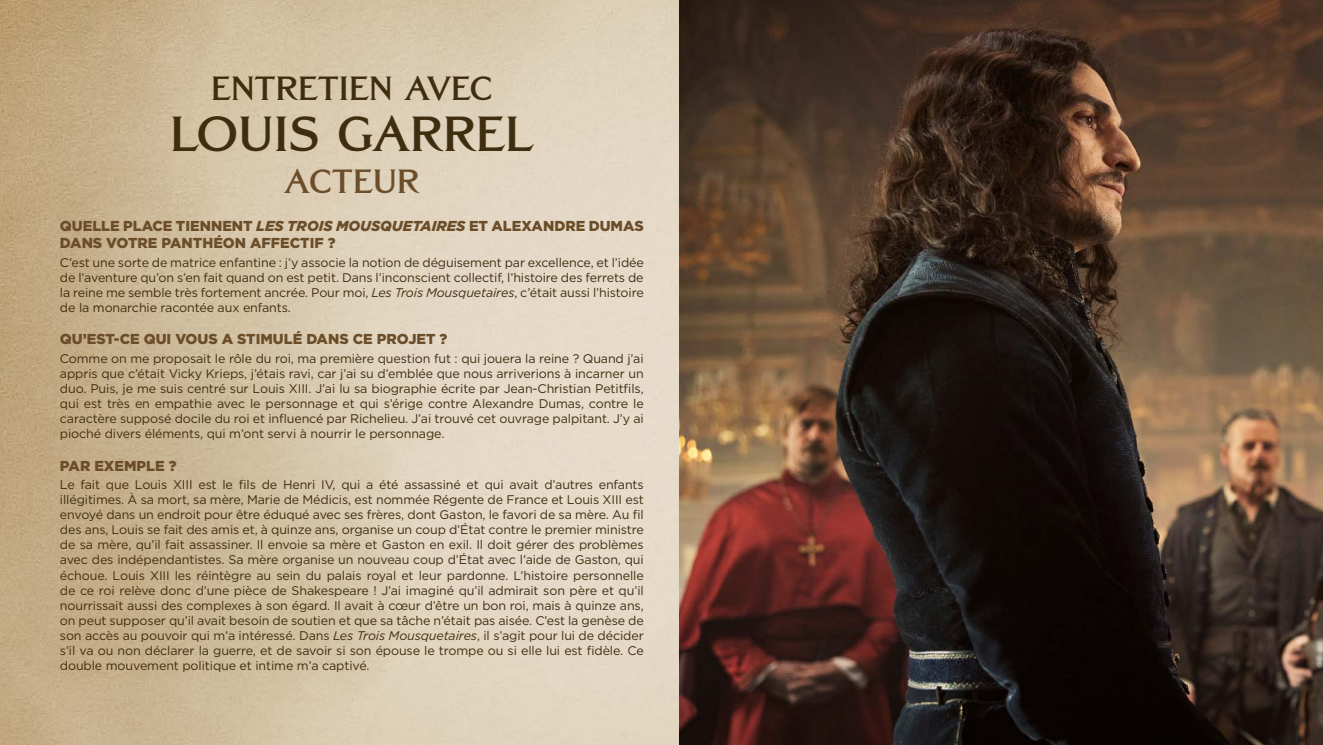
<style>
.page{position:relative;width:1323px;height:745px;background:#fff}
.page>*{position:absolute;margin:0;border:0;box-sizing:border-box;transform-origin:0 0}
.t1{font:700 49.12px "Grand Central";letter-spacing:-.01em;color:#3f2d10}
.t2{font:700 33.5px "Grand Central";letter-spacing:-.01em;color:#3f2d10}
.t3{font:700 33.5px "Grand Central";letter-spacing:-.01em;color:#6b4e29}
.t4{font:900 14.38px/17.2px "Gotham";color:#6b4e29}
.t5{font:12.5px/15px "Gotham";letter-spacing:-.01em;color:#3f2d10;text-align:justify}
.s1{font-style:italic}
</style>
<div class="page">
<img style="left:0;top:0;width:679px;height:744px">
<img style="left:679px;top:0;width:644px;height:744px">
<h2 class="t2" style="left:211px;top:68px;width:284px">ENTRETIEN AVEC</h2>
<h1 class="t1" style="left:170px;top:104px;width:366px">LOUIS GARREL</h1>
<h2 class="t3" style="left:284px;top:160px;width:137px">ACTEUR</h2>
<p class="t4" style="left:60px;top:217px;width:585px">QUELLE PLACE TIENNENT <span class="s1">LES TROIS MOUSQUETAIRES</span> ET ALEXANDRE DUMAS<br>DANS VOTRE PANTHÉON AFFECTIF ?</p>
<p class="t5" style="left:60px;top:255px;width:585px">C’est une sorte de matrice enfantine : j’y associe la notion de déguisement par excellence, et l’idée de l’aventure qu’on s’en fait quand on est petit. Dans l’inconscient collectif, l’histoire des ferrets de la reine me semble très fortement ancrée. Pour moi, <span class="s1">Les Trois Mousquetaires</span>, c’était aussi l’histoire de la monarchie racontée aux enfants.</p>
<p class="t4" style="left:60px;top:330px;width:389px">QU’EST-CE QUI VOUS A STIMULÉ DANS CE PROJET ?</p>
<p class="t5" style="left:60px;top:351px;width:585px">Comme on me proposait le rôle du roi, ma première question fut : qui jouera la reine ? Quand j’ai appris que c’était Vicky Krieps, j’étais ravi, car j’ai su d’emblée que nous arriverions à incarner un duo. Puis, je me suis centré sur Louis XIII. J’ai lu sa biographie écrite par Jean-Christian Petitfils, qui est très en empathie avec le personnage et qui s’érige contre Alexandre Dumas, contre le caractère supposé docile du roi et influencé par Richelieu. J’ai trouvé cet ouvrage palpitant. J’y ai pioché divers éléments, qui m’ont servi à nourrir le personnage.</p>
<p class="t4" style="left:60px;top:456px;width:118px">PAR EXEMPLE ?</p>
<p class="t5" style="left:60px;top:477px;width:585px">Le fait que Louis XIII est le fils de Henri IV, qui a été assassiné et qui avait d’autres enfants illégitimes. À sa mort, sa mère, Marie de Médicis, est nommée Régente de France et Louis XIII est envoyé dans un endroit pour être éduqué avec ses frères, dont Gaston, le favori de sa mère. Au fil des ans, Louis se fait des amis et, à quinze ans, organise un coup d’État contre le premier ministre de sa mère, qu’il fait assassiner. Il envoie sa mère et Gaston en exil. Il doit gérer des problèmes avec des indépendantistes. Sa mère organise un nouveau coup d’État avec l’aide de Gaston, qui échoue. Louis XIII les réintègre au sein du palais royal et leur pardonne. L’histoire personnelle de ce roi relève donc d’une pièce de Shakespeare ! J’ai imaginé qu’il admirait son père et qu’il nourrissait aussi des complexes à son égard. Il avait à cœur d’être un bon roi, mais à quinze ans, on peut supposer qu’il avait besoin de soutien et que sa tâche n’était pas aisée. C’est la genèse de son accès au pouvoir qui m’a intéressé. Dans <span class="s1">Les Trois Mousquetaires</span>, il s’agit pour lui de décider s’il va ou non déclarer la guerre, et de savoir si son épouse le trompe ou si elle lui est fidèle. Ce double mouvement politique et intime m’a captivé.</p>
</div>
